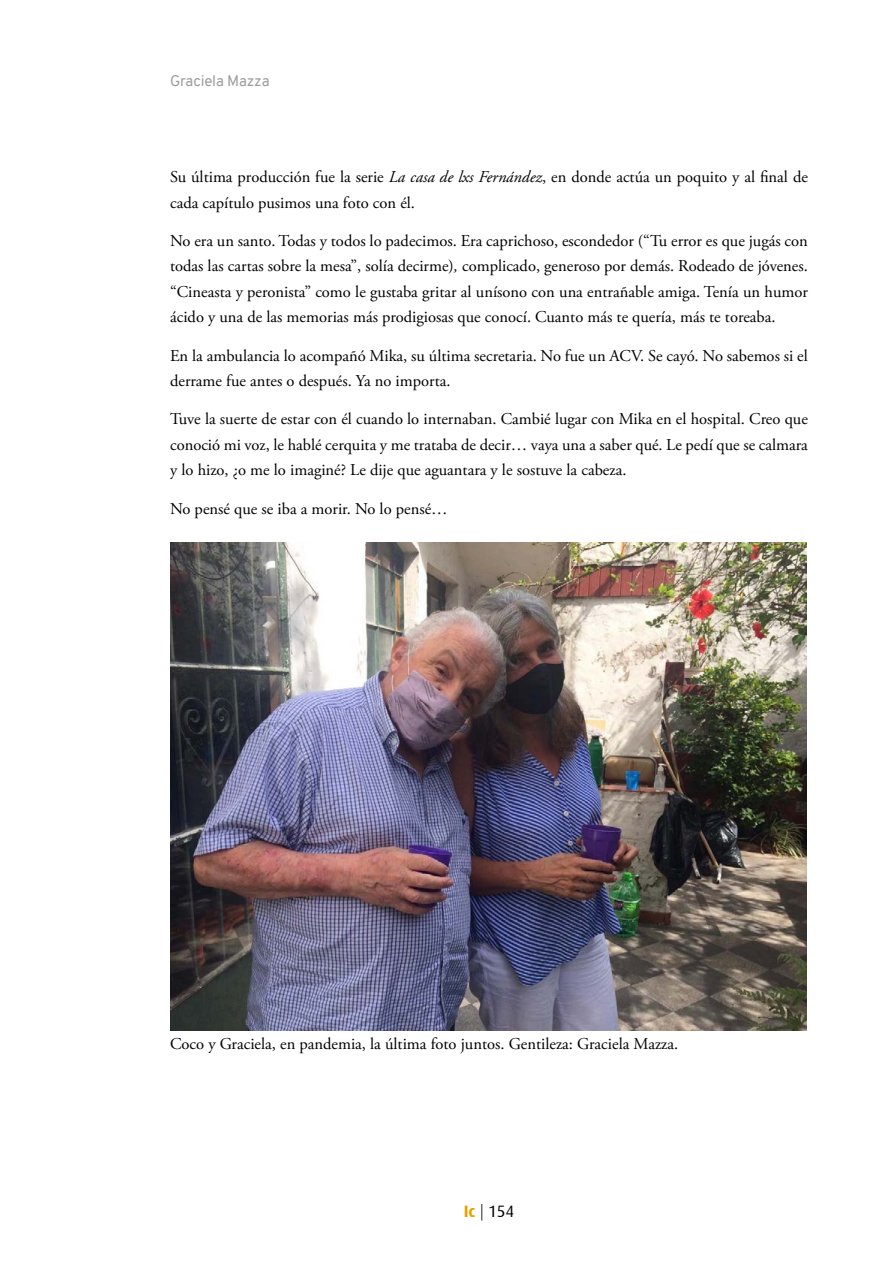
<style>
.page{position:relative;width:893px;height:1263px;background:#fff}
.page>*{position:absolute;margin:0;border:0;box-sizing:border-box;transform-origin:0 0}
.t1{font:16.5px/25.5px "Adobe Garamond Pro";color:#000}
.t2{font:16.5px "Dax";color:#000}
.t3{font:15px "Overpass";letter-spacing:-.01em;color:#9d9d9c}
.s1{font-style:italic}
.s2{font-weight:700;color:#e3a200}
.s3{font-weight:300}
</style>
<div class="page">
<img style="left:170px;top:542px;width:637px;height:488px">
<p class="t3" style="left:170px;top:71px;width:101px">Graciela Mazza</p>
<p class="t1" style="left:170px;top:165px;width:639px">Su última producción fue la serie <span class="s1">La casa de lxs Fernández</span>, en donde actúa un poquito y al final de cada capítulo pusimos una foto con él.</p>
<p class="t1" style="left:170px;top:228px;width:639px;text-align:justify">No era un santo. Todas y todos lo padecimos. Era caprichoso, escondedor (“Tu error es que jugás con todas las cartas sobre la mesa”, solía decirme)<span class="s1">,</span> complicado, generoso por demás. Rodeado de jóvenes. “Cineasta y peronista” como le gustaba gritar al unísono con una entrañable amiga. Tenía un humor ácido y una de las memorias más prodigiosas que conocí. Cuanto más te quería, más te toreaba.</p>
<p class="t1" style="left:170px;top:343px;width:639px">En la ambulancia lo acompañó Mika, su última secretaria. No fue un ACV. Se cayó. No sabemos si el derrame fue antes o después. Ya no importa.</p>
<p class="t1" style="left:170px;top:407px;width:639px;text-align:justify">Tuve la suerte de estar con él cuando lo internaban. Cambié lugar con Mika en el hospital. Creo que conoció mi voz, le hablé cerquita y me trataba de decir… vaya una a saber qué. Le pedí que se calmara y lo hizo, ¿o me lo imaginé? Le dije que aguantara y le sostuve la cabeza.</p>
<p class="t1" style="left:170px;top:496px;width:279px">No pensé que se iba a morir. No lo pensé…</p>
<p class="t1" style="left:170px;top:1032px;width:510px">Coco y Graciela, en pandemia, la última foto juntos. Gentileza: Graciela Mazza.</p>
<p class="t2" style="left:464px;top:1202px;width:52px"><span class="s2">Ic</span> <span class="s3">|</span> 154</p>
</div>
